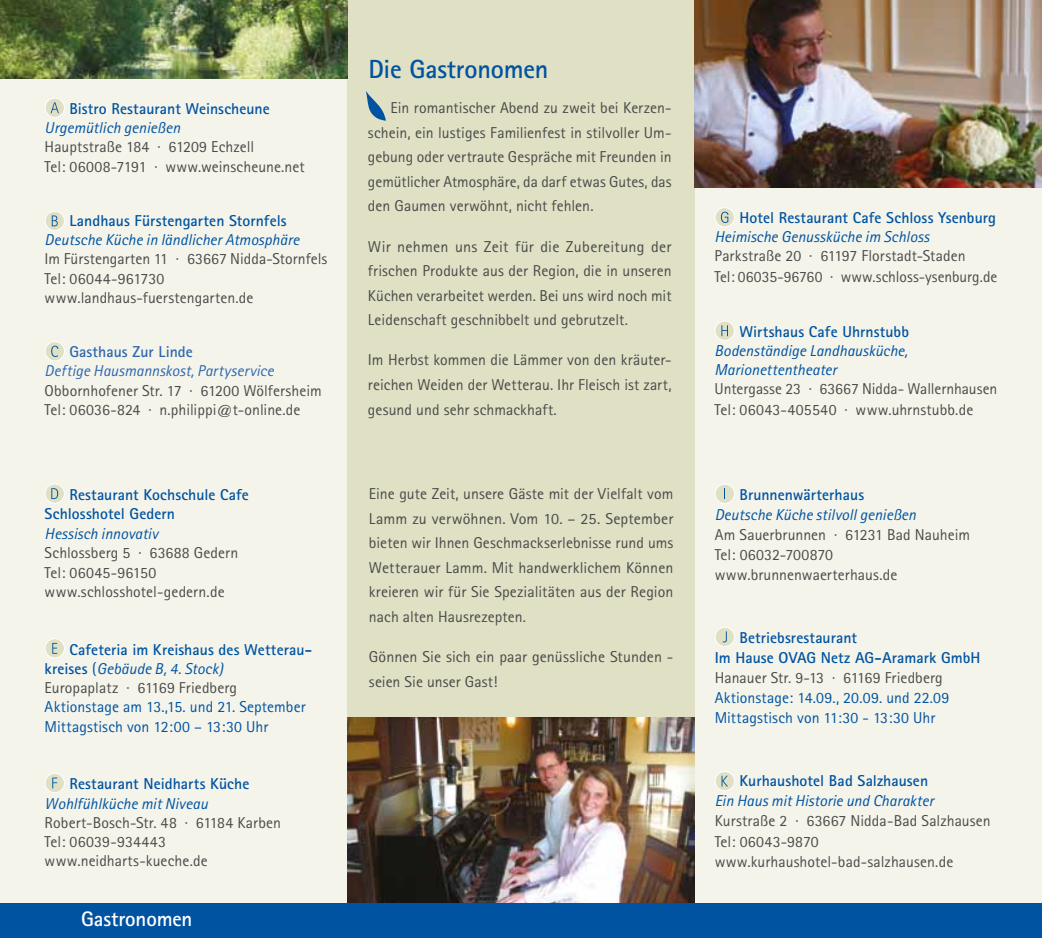
<style>
.page{position:relative;width:1042px;height:938px;background:#f4f4eb}
.page>*{position:absolute;margin:0;border:0;box-sizing:border-box;transform-origin:0 0}
.t1{font:700 26.25px "Rotis Sans Serif";letter-spacing:-.01em;color:#0053a1}
.t2{font:700 21px "Rotis Sans Serif";letter-spacing:-.005em;color:#fff}
.t3{font:15.75px/24.5px "Rotis Sans Serif";letter-spacing:.005em;color:#4a4a49}
.t4{font:700 15.75px/19.2px "Rotis Sans Serif";letter-spacing:.005em;color:#0053a1}
.t5{font:italic 15.75px/19.2px "Rotis Sans Serif";color:#0053a1}
.t6{font:15.75px/19.2px "Rotis Sans Serif";letter-spacing:.005em;color:#0053a1}
.t7{font:italic 15.75px "Rotis Sans Serif";letter-spacing:.005em;color:#2c67af}
.t8{font:700 15.75px "Rotis Sans Serif";letter-spacing:.005em;color:#2c67af}
.s1{font-weight:400}
.s2{font-weight:400;font-style:italic}
.s3{font-weight:400;color:#4a4a49}
</style>
<div class="page">
<div style="left:347px;top:0;width:347px;height:938px;background:#dfe0c4"></div>
<img style="left:0;top:0;width:347px;height:78px">
<img style="left:694px;top:0;width:348px;height:187px">
<svg style="left:366px;top:91px;width:20px;height:30px"></svg>
<div style="left:45px;top:98px;width:19px;height:19px;background:#dfe0c4;border-radius:50%"></div>
<div style="left:45px;top:98px;width:20px;height:20px;border:1px solid #fff;border-radius:50%"></div>
<svg style="left:51px;top:102px;width:8px;height:11px"></svg>
<svg style="left:45px;top:211px;width:19px;height:19px"></svg>
<div style="left:45px;top:211px;width:20px;height:20px;border:1px solid #fff;border-radius:50%"></div>
<svg style="left:52px;top:215px;width:6px;height:11px"></svg>
<div style="left:45px;top:341px;width:19px;height:20px;background:#dfe0c4;border-radius:50%"></div>
<div style="left:45px;top:341px;width:20px;height:20px;border:1px solid #fff;border-radius:50%"></div>
<svg style="left:51px;top:346px;width:7px;height:11px"></svg>
<svg style="left:715px;top:208px;width:19px;height:19px"></svg>
<div style="left:714px;top:207px;width:21px;height:20px;border:1px solid #fff;border-radius:50%"></div>
<svg style="left:721px;top:212px;width:7px;height:11px"></svg>
<div style="left:715px;top:321px;width:19px;height:19px;background:#dfe0c4;border-radius:50%"></div>
<div style="left:714px;top:320px;width:21px;height:21px;border:1px solid #fff;border-radius:50%"></div>
<svg style="left:721px;top:325px;width:7px;height:11px"></svg>
<img style="left:347px;top:717px;width:347px;height:186px">
<div style="left:0;top:903px;width:1042px;height:35px;background:#0053a1"></div>
<div style="left:45px;top:484px;width:19px;height:19px;background:#dfe0c4;border-radius:50%"></div>
<div style="left:45px;top:483px;width:20px;height:21px;border:1px solid #fff;border-radius:50%"></div>
<svg style="left:51px;top:488px;width:7px;height:11px"></svg>
<div style="left:45px;top:638px;width:19px;height:20px;background:#dfe0c4;border-radius:50%"></div>
<div style="left:45px;top:638px;width:20px;height:20px;border:1px solid #fff;border-radius:50%"></div>
<svg style="left:52px;top:643px;width:5px;height:10px"></svg>
<div style="left:45px;top:773px;width:19px;height:19px;background:#dfe0c4;border-radius:50%"></div>
<div style="left:45px;top:773px;width:20px;height:20px;border:1px solid #fff;border-radius:50%"></div>
<svg style="left:52px;top:777px;width:5px;height:11px"></svg>
<div style="left:715px;top:484px;width:19px;height:19px;background:#dfe0c4;border-radius:50%"></div>
<div style="left:715px;top:483px;width:20px;height:21px;border:1px solid #fff;border-radius:50%"></div>
<div style="left:715px;top:627px;width:19px;height:19px;background:#dfe0c4;border-radius:50%"></div>
<div style="left:715px;top:627px;width:20px;height:20px;border:1px solid #fff;border-radius:50%"></div>
<svg style="left:723px;top:631px;width:4px;height:11px"></svg>
<div style="left:715px;top:771px;width:19px;height:19px;background:#dfe0c4;border-radius:50%"></div>
<div style="left:715px;top:771px;width:20px;height:20px;border:1px solid #fff;border-radius:50%"></div>
<svg style="left:721px;top:775px;width:7px;height:11px"></svg>
<p class="t4" style="left:69px;top:99px;width:202px">Bistro Restaurant Weinscheune</p>
<p class="t5" style="left:45px;top:118px;width:137px">Urgemütlich genießen</p>
<p class="t3" style="left:45px;top:137px;width:262px;line-height:19.2px">Hauptstraße 184 · 61209 Echzell<br>Tel: 06008-7191 · www.weinscheune.net</p>
<p class="t4" style="left:69px;top:211px;width:219px">Landhaus Fürstengarten Stornfels</p>
<p class="t5" style="left:45px;top:230px;width:256px">Deutsche Küche in ländlicher Atmosphäre</p>
<p class="t3" style="left:45px;top:249px;width:284px;line-height:19.2px">Im Fürstengarten 11 · 63667 Nidda-Stornfels<br>Tel: 06044-961730 www.landhaus-fuerstengarten.de</p>
<p class="t8" style="left:69px;top:342px;width:125px">Gasthaus Zur Linde</p>
<p class="t7" style="left:45px;top:362px;width:231px">Deftige Hausmannskost, Partyservice</p>
<p class="t3" style="left:45px;top:380px;width:279px;line-height:19.2px">Obbornhofener Str. 17 · 61200 Wölfersheim<br>Tel: 06036-824 · n.philippi@t-online.de</p>
<p class="t4" style="left:45px;top:484px;width:206px;text-indent:25px">Restaurant Kochschule Cafe<br>Schlosshotel Gedern</p>
<p class="t5" style="left:45px;top:524px;width:115px">Hessisch innovativ</p>
<p class="t3" style="left:45px;top:543px;width:195px;line-height:19.2px">Schlossberg 5 · 63688 Gedern<br>Tel: 06045-96150 www.schlosshotel-gedern.de</p>
<p class="t4" style="left:45px;top:639px;width:269px;text-indent:25px">Cafeteria im Kreishaus des Wetterau&shy;kreises <span class="s1">(</span><span class="s2">Gebäude B, 4. Stock)<br></span><span class="s3">Europaplatz · 61169 Friedberg</span></p>
<p class="t6" style="left:45px;top:697px;width:262px">Aktionstage am 13.,15. und 21. September<br>Mittagstisch von 12:00 – 13:30 Uhr</p>
<p class="t4" style="left:69px;top:774px;width:181px">Restaurant Neidharts Küche</p>
<p class="t5" style="left:45px;top:793px;width:165px">Wohlfühlküche mit Niveau</p>
<p class="t3" style="left:45px;top:812px;width:238px;line-height:19.2px">Robert-Bosch-Str. 48 · 61184 Karben<br>Tel: 06039-934443 www.neidharts-kueche.de</p>
<h2 class="t2" style="left:81px;top:905px;width:113px">Gastronomen</h2>
<h1 class="t1" style="left:368px;top:53px;width:182px">Die Gastronomen</h1>
<p class="t3" style="left:368px;top:96px;width:305px;text-align:justify;text-indent:23px">Ein romantischer Abend zu zweit bei Kerzen&shy;schein, ein lustiges Familienfest in stilvoller Um&shy;gebung oder vertraute Gespräche mit Freunden in gemütlicher Atmosphäre, da darf etwas Gutes, das den Gaumen verwöhnt, nicht fehlen.</p>
<p class="t3" style="left:368px;top:234px;width:305px;text-align:justify">Wir nehmen uns Zeit für die Zubereitung der frischen Produkte aus der Region, die in unseren Küchen verarbeitet werden. Bei uns wird noch mit Leidenschaft geschnibbelt und gebrutzelt.</p>
<p class="t3" style="left:368px;top:348px;width:305px;text-align:justify">Im Herbst kommen die Lämmer von den kräuter&shy;reichen Weiden der Wetterau. Ihr Fleisch ist zart, gesund und sehr schmackhaft.</p>
<p class="t3" style="left:369px;top:481px;width:306px;text-align:justify">Eine gute Zeit, unsere Gäste mit der Vielfalt vom Lamm zu verwöhnen. Vom 10. – 25. September bieten wir Ihnen Geschmackserlebnisse rund ums Wetterauer Lamm. Mit handwerklichem Können kreieren wir für Sie Spezialitäten aus der Region nach alten Hausrezepten.</p>
<p class="t3" style="left:369px;top:644px;width:306px">Gönnen Sie sich ein paar genüssliche Stunden - seien Sie unser Gast!</p>
<p class="t4" style="left:739px;top:207px;width:258px">Hotel Restaurant Cafe Schloss Ysenburg</p>
<p class="t5" style="left:714px;top:227px;width:216px">Heimische Genussküche im Schloss</p>
<p class="t3" style="left:714px;top:245px;width:284px;line-height:21px">Parkstraße 20 · 61197 Florstadt-Staden<br>Tel: 06035-96760 · www.schloss-ysenburg.de</p>
<p class="t4" style="left:739px;top:321px;width:171px">Wirtshaus Cafe Uhrnstubb</p>
<p class="t5" style="left:714px;top:341px;width:195px">Bodenständige Landhausküche,<br>Marionettentheater</p>
<p class="t3" style="left:714px;top:378px;width:284px;line-height:21px">Untergasse 23 · 63667 Nidda- Wallernhausen<br>Tel: 06043-405540 · www.uhrnstubb.de</p>
<p class="t4" style="left:739px;top:484px;width:126px">Brunnenwärterhaus</p>
<p class="t5" style="left:715px;top:505px;width:203px">Deutsche Küche stilvoll genießen</p>
<p class="t3" style="left:715px;top:524px;width:257px;line-height:20.1px">Am Sauerbrunnen · 61231 Bad Nauheim<br>Tel: 06032-700870 www.brunnenwaerterhaus.de</p>
<p class="t4" style="left:715px;top:627px;width:267px;line-height:20.1px;text-indent:25px">Betriebsrestaurant<br>Im Hause OVAG Netz AG-Aramark GmbH</p>
<p class="t3" style="left:715px;top:665px;width:230px">Hanauer Str. 9-13 · 61169 Friedberg</p>
<p class="t6" style="left:715px;top:687px;width:236px;line-height:20.1px">Aktionstage: 14.09., 20.09. und 22.09<br>Mittagstisch von 11:30 - 13:30 Uhr</p>
<p class="t4" style="left:739px;top:771px;width:190px">Kurhaushotel Bad Salzhausen</p>
<p class="t5" style="left:715px;top:791px;width:221px">Ein Haus mit Historie und Charakter</p>
<p class="t3" style="left:715px;top:811px;width:278px;line-height:20.1px">Kurstraße 2 · 63667 Nidda-Bad Salzhausen<br>Tel: 06043-9870 www.kurhaushotel-bad-salzhausen.de</p>
</div>
